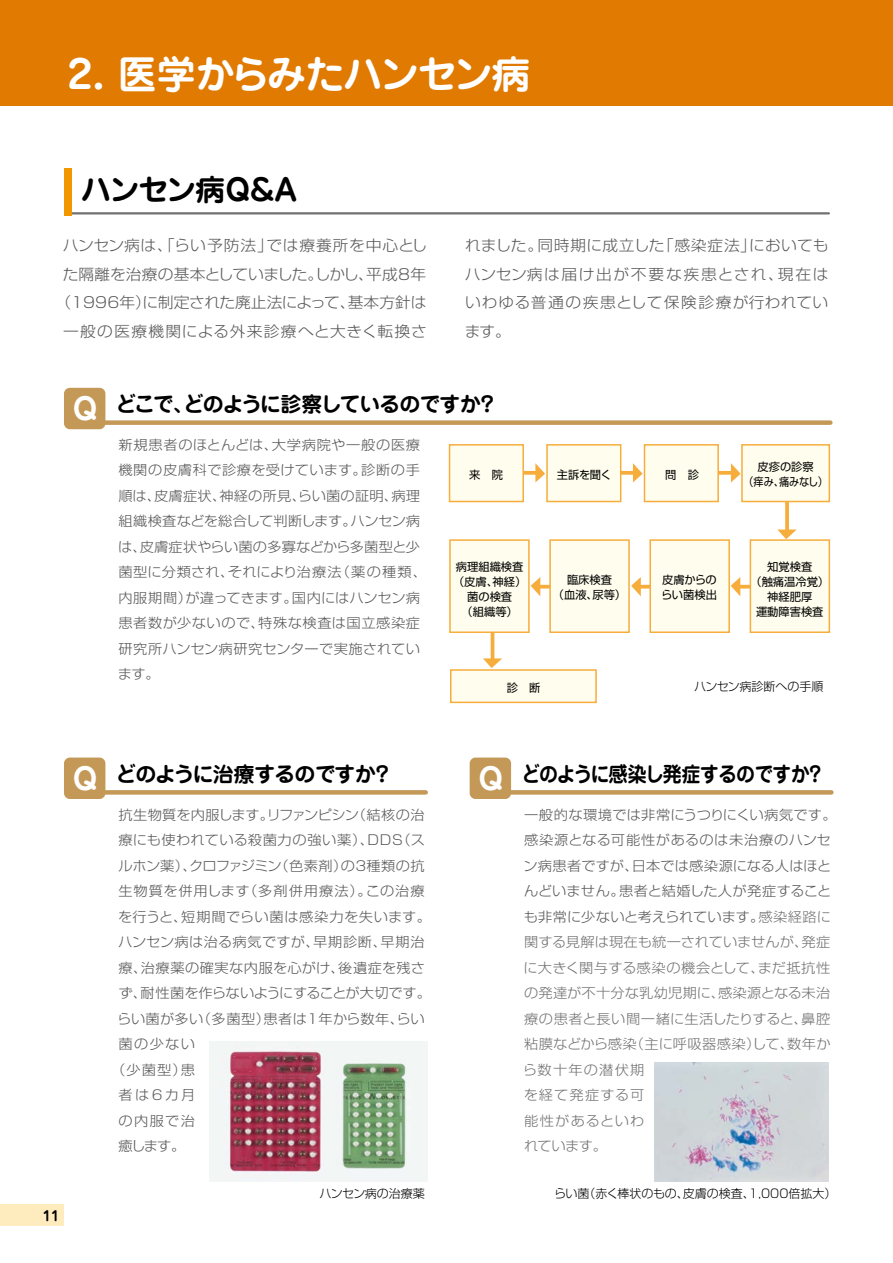
<style>
.page{position:relative;width:893px;height:1263px;background:#fff}
.page>*{position:absolute;margin:0;border:0;box-sizing:border-box;transform-origin:0 0}
.t1{font:700 39px "Jun 501 Pro";letter-spacing:-.04em;color:#fff}
.t2{font:700 30px "Jun 501 Pro";letter-spacing:-.055em;color:#000}
.t3{font:700 30px "Jun 501 Pro";color:#fff}
.t4{font:700 21px "Jun 501 Pro";letter-spacing:-.055em;color:#000}
.t5{font:700 21px "Jun 501 Pro";letter-spacing:-.055em;color:#000;scale:.9 1}
.t6{font:300 15px/28.5px "Shin Go Pro";letter-spacing:.02em;color:#595757;text-align:center;scale:1.05 1}
.t7{font:300 13.5px/25.5px "Shin Go Pro";letter-spacing:.015em;color:#595757;scale:1.05 1}
.t8{font:300 13.5px/25.5px "Shin Go Pro";letter-spacing:.015em;color:#727171;scale:1.05 1}
.t9{font:300 13.5px "Shin Go Pro";letter-spacing:-.015em;color:#595757;scale:1.05 1}
.t10{font:300 13.5px "Shin Go Pro";letter-spacing:-.02em;color:#595757;scale:1.05 1}
.t11{font:300 13.5px "Shin Go Pro";letter-spacing:.065em;color:#595757;scale:1.05 1}
.t12{font:300 13.5px "Shin Go Pro";letter-spacing:.035em;color:#595757;scale:1.05 1}
.t13{font:700 13.5px "Jun 501 Pro";color:#000}
.t14{font:300 12px "Shin Go Pro";color:#000}
.t15{font:300 12px "Shin Go Pro";letter-spacing:-.02em;color:#000}
.t16{font:11.25px/15px "Shin Go Pro";color:#000;text-align:center}
.s1{font-size:30px;color:#fff}
.s2{color:#595757}
</style>
<div class="page">
<div style="left:0;top:0;width:893px;height:106px;background:#e17a00"></div>
<div style="left:71px;top:420px;width:759px;height:5px;background:#c49958"></div>
<div style="left:0;top:1205px;width:64px;height:21px;background:#feebbe"></div>
<hr style="left:66px;top:212px;width:763px;height:2px;background:#727171">
<div style="left:64px;top:169px;width:7px;height:47px;background:#f39700"></div>
<div style="left:64px;top:388px;width:41px;height:41px;background:#c49958;border-radius:6px"></div>
<div style="left:71px;top:790px;width:355px;height:5px;background:#c49958"></div>
<div style="left:64px;top:757px;width:41px;height:42px;background:#c49958;border-radius:6px"></div>
<div style="left:477px;top:790px;width:354px;height:5px;background:#c49958"></div>
<div style="left:470px;top:757px;width:41px;height:42px;background:#c49958;border-radius:6px"></div>
<img style="left:655px;top:1062px;width:174px;height:119px">
<svg style="left:524px;top:463px;width:21px;height:19px"></svg>
<svg style="left:621px;top:463px;width:22px;height:19px"></svg>
<svg style="left:719px;top:463px;width:22px;height:19px"></svg>
<svg style="left:731px;top:577px;width:19px;height:19px"></svg>
<svg style="left:631px;top:577px;width:18px;height:19px"></svg>
<svg style="left:531px;top:577px;width:18px;height:19px"></svg>
<svg style="left:483px;top:633px;width:19px;height:35px"></svg>
<svg style="left:777px;top:502px;width:20px;height:37px"></svg>
<div style="left:450px;top:445px;width:73px;height:56px;background:#fffeee"></div>
<div style="left:449px;top:444px;width:75px;height:58px;border:2px solid #f6ad3c"></div>
<div style="left:451px;top:670px;width:145px;height:32px;background:#fffeee"></div>
<div style="left:450px;top:669px;width:147px;height:34px;border:2px solid #f6ad3c"></div>
<div style="left:547px;top:445px;width:74px;height:56px;background:#fffeee"></div>
<div style="left:546px;top:444px;width:75px;height:58px;border:2px solid #f6ad3c"></div>
<div style="left:644px;top:445px;width:74px;height:56px;background:#fffeee"></div>
<div style="left:644px;top:444px;width:75px;height:58px;border:2px solid #f6ad3c"></div>
<div style="left:742px;top:445px;width:87px;height:56px;background:#fffeee"></div>
<div style="left:741px;top:444px;width:89px;height:58px;border:2px solid #f6ad3c"></div>
<div style="left:750px;top:540px;width:79px;height:92px;background:#fffeee"></div>
<div style="left:750px;top:539px;width:80px;height:94px;border:2px solid #f6ad3c"></div>
<div style="left:650px;top:540px;width:79px;height:92px;background:#fffeee"></div>
<div style="left:649px;top:539px;width:81px;height:94px;border:2px solid #f6ad3c"></div>
<div style="left:550px;top:540px;width:79px;height:92px;background:#fffeee"></div>
<div style="left:549px;top:539px;width:81px;height:94px;border:2px solid #f6ad3c"></div>
<div style="left:450px;top:540px;width:79px;height:92px;background:#fffeee"></div>
<div style="left:449px;top:539px;width:81px;height:94px;border:2px solid #f6ad3c"></div>
<img style="left:209px;top:1041px;width:218px;height:141px">
<h1 class="t1" style="left:68px;top:43px;width:465px">2. 医学からみたハンセン病</h1>
<h2 class="t2" style="left:81px;top:165px;width:221px">ハンセン病Ｑ＆Ａ</h2>
<p class="t6" style="left:55px;top:229px;width:356px">ハンセン病は、「らい予防法」では療養所を中心とした隔離を治療の基本としていました。しかし、平成8年（1996年）に制定された廃止法によって、基本方針は一般の医療機関による外来診療へと大きく転換さ</p>
<p class="t6" style="left:465px;top:229px;width:348px;text-align:justify">れました。同時期に成立した「感染症法」においてもハンセン病は届け出が不要な疾患とされ、現在はいわゆる普通の疾患として保険診療が行われています。</p>
<h2 class="t3" style="left:70px;top:385px;width:32px">Ｑ</h2>
<h3 class="t4" style="left:116px;top:388px;width:384px">どこで、どのように診察しているのですか？</h3>
<p class="t7" style="left:118px;top:430px;width:296px">新規患者のほとんどは、大学病院や一般の医療機関の皮膚科で診療を受けています。診断の手順は、皮膚症状、神経の所見、らい菌の証明、病理組織検査などを総合して判断します。ハンセン病は、皮膚症状やらい菌の多寡などから多菌型と少菌型に分類され、それにより治療法（薬の種類、内服期間）が違ってきます。国内にはハンセン病患者数が少ないので、特殊な検査は国立感染症研究所ハンセン病研究センターで実施されています。</p>
<p class="t16" style="left:469px;top:466px;width:35px">来　院</p>
<p class="t16" style="left:557px;top:466px;width:56px">主訴を聞く</p>
<p class="t16" style="left:665px;top:466px;width:35px">問　診</p>
<p class="t16" style="left:743px;top:458px;width:86px">皮疹の診察<br>（痒み、痛みなし）</p>
<p class="t16" style="left:453px;top:557px;width:75px">病理組織検査（皮膚、神経）菌の検査<br>（組織等）</p>
<p class="t16" style="left:553px;top:571px;width:75px">臨床検査<br>（血液、尿等）</p>
<p class="t16" style="left:507px;top:679px;width:35px">診　断</p>
<p class="t16" style="left:661px;top:571px;width:57px;text-align:left">皮膚からのらい菌検出</p>
<p class="t16" style="left:750px;top:557px;width:80px">知覚検査<br>（触痛温冷覚）神経肥厚<br>運動障害検査</p>
<p class="t14" style="left:694px;top:676px;width:131px">ハンセン病診断への手順</p>
<h3 class="t4" style="left:70px;top:757px;width:324px"><span class="s1">Ｑ</span> どのように治療するのですか？</h3>
<h3 class="t5" style="left:476px;top:757px;width:389px"><span class="s1">Ｑ</span> どのように感染し発症するのですか？</h3>
<p class="t9" style="left:118px;top:803px;width:293px">抗生物質を内服します。リファンピシン（結核の治</p>
<p class="t7" style="left:118px;top:826px;width:294px">療にも使われている殺菌力の強い薬）、DDS（ス</p>
<p class="t9" style="left:119px;top:854px;width:293px">ルホン薬）、クロファジミン（色素剤）の3種類の抗</p>
<p class="t11" style="left:118px;top:880px;width:293px">生物質を併用します（多剤併用療法）。この治療</p>
<p class="t12" style="left:118px;top:905px;width:300px">を行うと、短期間でらい菌は感染力を失います。</p>
<p class="t7" style="left:118px;top:928px;width:293px">ハンセン病は治る病気ですが、早期診断、早期治</p>
<p class="t7" style="left:118px;top:953px;width:294px">療、治療薬の確実な内服を心がけ、後遺症を残さ</p>
<p class="t10" style="left:118px;top:982px;width:299px">ず、耐性菌を作らないようにすることが大切です。</p>
<p class="t7" style="left:117px;top:1004px;width:294px">らい菌が多い（多菌型）患者は1年から数年、らい</p>
<p class="t7" style="left:118px;top:1030px;width:74px">菌の少ない</p>
<p class="t7" style="left:111px;top:1055px;width:81px">（少菌型）患</p>
<p class="t7" style="left:118px;top:1081px;width:75px">者は6カ月</p>
<p class="t7" style="left:118px;top:1106px;width:74px">の内服で治</p>
<p class="t7" style="left:118px;top:1132px;width:65px">癒します。</p>
<p class="t8" style="left:523px;top:800px;width:300px"><span class="s2">一般的な環境では非常にうつりにくい病気です。感染源となる可能性があるのは未治療のハンセン病患者ですが、日本では感染源になる人はほとんどいません。患者と結婚した人が発症することも非常に少ないと考えられています。</span>感染経路に関する見解は現在も統一されていませんが、発症に大きく関与する感染の機会として、まだ抵抗性の発達が不十分な乳幼児期に、感染源となる未治療の患者と長い間一緒に生活したりすると、鼻腔粘膜などから感染（主に呼吸器感染）して、数年から数十年の潜伏期<br>を経て発症する可<br>能性があるといわ<br>れています。</p>
<p class="t13" style="left:43px;top:1205px;width:19px">11</p>
<p class="t15" style="left:320px;top:1183px;width:107px">ハンセン病の治療薬</p>
<p class="t14" style="left:554px;top:1183px;width:284px">らい菌（赤く棒状のもの、皮膚の検査、1,000倍拡大）</p>
</div>
